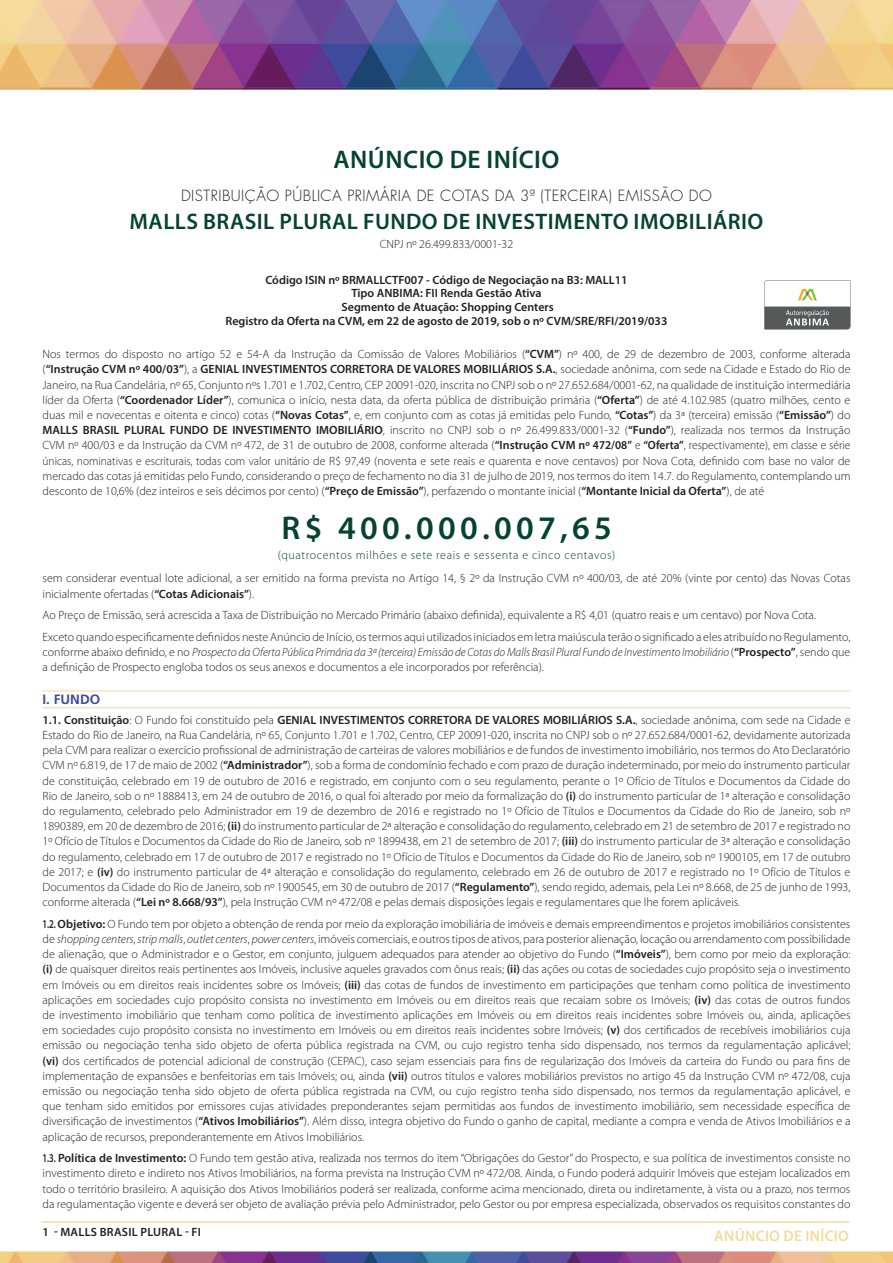
<style>
.page{position:relative;width:893px;height:1263px;background:#fff}
.page>*{position:absolute;margin:0;border:0;box-sizing:border-box;transform-origin:0 0}
.Heading{font:600 33px "Myriad Pro";letter-spacing:.13em;color:#054231}
.Heading-2{font:600 25.5px "Myriad Pro";letter-spacing:.02em;color:#054231}
.Heading-3{font:600 22.5px "Myriad Pro";letter-spacing:.02em;color:#054231}
.Heading-4{font:600 15.15px "Myriad Pro";letter-spacing:.02em;color:#f5da9c}
.Heading-5{font:300 15px "Futura";letter-spacing:.03em;color:#231f20}
.p0{font:700 13.5px "Frutiger";color:#3f4c9c}
.List_Paragraph{font:300 12px/15.1px "Myriad Pro";color:#231f20;text-align:justify}
.Body_Text{font:300 12px/15.1px "Myriad Pro";color:#231f20;text-align:justify}
.Body{font:600 12px/13.6px "Myriad Pro";color:#231f20;text-align:center}
.Heading-6{font:300 12px "Myriad Pro";letter-spacing:.05em;color:#054231}
.Body-2{font:300 12px "Myriad Pro";color:#231f20}
.Heading-7{font:600 12px "Myriad Pro";letter-spacing:.02em;color:#231f20}
.s1{font-weight:600}
.s2{font-style:italic}
</style>
<div class="page">
<img style="left:0;top:0;width:893px;height:709px">
<img style="left:0;top:1221px;width:893px;height:42px">
<hr style="left:42px;top:1221px;width:807px;height:2px;background:#f5da9c">
<hr style="left:43px;top:690px;width:807px;height:1px;background:#f5da9c">
<hr style="left:43px;top:707px;width:807px;height:1px;background:#f5da9c">
<svg style="left:764px;top:280px;width:86px;height:49px"></svg>
<p class="Heading-2" style="left:333px;top:143px;width:227px">ANÚNCIO DE INÍCIO</p>
<p class="Heading-5" style="left:181px;top:186px;width:532px">DISTRIBUIÇÃO PÚBLICA PRIMÁRIA DE COTAS DA 3ª (TERCEIRA) EMISSÃO DO</p>
<p class="Heading-3" style="left:130px;top:207px;width:635px">MALLS BRASIL PLURAL FUNDO DE INVESTIMENTO IMOBILIÁRIO</p>
<p class="Body-2" style="left:380px;top:237px;width:135px">CNPJ nº 26.499.833/0001-32</p>
<p class="Body" style="left:265px;top:273px;width:364px">Código ISIN nº BRMALLCTF007 - Código de Negociação na B3: MALL11<br>Tipo ANBIMA: FII Renda Gestão Ativa</p>
<p class="Body" style="left:226px;top:300px;width:443px">Segmento de Atuação: Shopping Centers<br>Registro da Oferta na CVM, em 22 de agosto de 2019, sob o nº CVM/SRE/RFI/2019/033</p>
<p class="Body_Text" style="left:43px;top:347px;width:809px">Nos termos do disposto no artigo 52 e 54-A da Instrução da Comissão de Valores Mobiliários (<span class="s1">“CVM”</span>) nº 400, de 29 de dezembro de 2003, conforme alterada (<span class="s1">“Instrução CVM nº 400/03”</span>), a <span class="s1">GENIAL INVESTIMENTOS CORRETORA DE VALORES MOBILIÁRIOS S.A.</span>, sociedade anônima, com sede na Cidade e Estado do Rio de Janeiro, na Rua Candelária, nº 65, Conjunto nºs 1.701 e 1.702, Centro, CEP 20091-020, inscrita no CNPJ sob o nº 27.652.684/0001-62, na qualidade de instituição intermediária líder da Oferta (<span class="s1">“Coordenador Líder”</span>), comunica o início, nesta data, da oferta pública de distribuição primária (<span class="s1">“Oferta”</span>) de até 4.102.985 (quatro milhões, cento e duas mil e novecentas e oitenta e cinco) cotas (<span class="s1">“Novas Cotas”</span>, e, em conjunto com as cotas já emitidas pelo Fundo, <span class="s1">“Cotas”</span>) da 3ª (terceira) emissão (<span class="s1">“Emissão”</span>) do <span class="s1">MALLS BRASIL PLURAL FUNDO DE INVESTIMENTO IMOBILIÁRIO</span>, inscrito no CNPJ sob o nº 26.499.833/0001-32 (<span class="s1">“Fundo”</span>), realizada nos termos da Instrução CVM nº 400/03 e da Instrução da CVM nº 472, de 31 de outubro de 2008, conforme alterada (<span class="s1">“Instrução CVM nº 472/08”</span> e <span class="s1">“Oferta”</span>, respectivamente), em classe e série únicas, nominativas e escriturais, todas com valor unitário de R$ 97,49 (noventa e sete reais e quarenta e nove centavos) por Nova Cota, definido com base no valor de mercado das cotas já emitidas pelo Fundo, considerando o preço de fechamento no dia 31 de julho de 2019, nos termos do item 14.7. do Regulamento, contemplando um desconto de 10,6% (dez inteiros e seis décimos por cento) (<span class="s1">“Preço de Emissão”</span>), perfazendo o montante inicial (<span class="s1">“Montante Inicial da Oferta”</span>), de até</p>
<p class="Heading" style="left:282px;top:507px;width:332px">R$ 400.000.007,65</p>
<p class="Heading-6" style="left:278px;top:548px;width:339px">(quatrocentos milhões e sete reais e sessenta e cinco centavos)</p>
<p class="Body_Text" style="left:43px;top:571px;width:809px">sem considerar eventual lote adicional, a ser emitido na forma prevista no Artigo 14, § 2º da Instrução CVM nº 400/03, de até 20% (vinte por cento) das Novas Cotas inicialmente ofertadas (<span class="s1">“Cotas Adicionais”</span>).</p>
<p class="Body_Text" style="left:43px;top:608px;width:775px">Ao Preço de Emissão, será acrescida a Taxa de Distribuição no Mercado Primário (abaixo definida), equivalente a R$ 4,01 (quatro reais e um centavo) por Nova Cota.</p>
<p class="Body_Text" style="left:43px;top:629px;width:809px">Exceto quando especificamente definidos neste Anúncio de Início, os termos aqui utilizados iniciados em letra maiúscula terão o significado a eles atribuído no Regulamento, conforme abaixo definido, e no <span class="s2">Prospecto da Oferta Pública Primária da 3ª (terceira) Emissão de Cotas do Malls Brasil Plural Fundo de Investimento Imobiliário</span> (<span class="s1">“Prospecto”</span>, sendo que a definição de Prospecto engloba todos os seus anexos e documentos a ele incorporados por referência).</p>
<p class="p0" style="left:43px;top:692px;width:59px">I. FUNDO</p>
<p class="List_Paragraph" style="left:43px;top:712px;width:809px"><span class="s1">1.1. Constituição</span>: O Fundo foi constituído pela <span class="s1">GENIAL INVESTIMENTOS CORRETORA DE VALORES MOBILIÁRIOS S.A.</span>, sociedade anônima, com sede na Cidade e Estado do Rio de Janeiro, na Rua Candelária, nº 65, Conjunto 1.701 e 1.702, Centro, CEP 20091-020, inscrita no CNPJ sob o nº 27.652.684/0001-62, devidamente autorizada pela CVM para realizar o exercício profissional de administração de carteiras de valores mobiliários e de fundos de investimento imobiliário, nos termos do Ato Declaratório CVM nº 6.819, de 17 de maio de 2002 (<span class="s1">“Administrador”</span>), sob a forma de condomínio fechado e com prazo de duração indeterminado, por meio do instrumento particular de constituição<span class="s2">,</span> celebrado em 19 de outubro de 2016 e registrado, em conjunto com o seu regulamento, perante o 1º Ofício de Títulos e Documentos da Cidade do Rio de Janeiro, sob o nº 1888413, em 24 de outubro de 2016, o qual foi alterado por meio da formalização do <span class="s1">(i)</span> do instrumento particular de 1ª alteração e consolidação do regulamento, celebrado pelo Administrador em 19 de dezembro de 2016 e registrado no 1º Ofício de Títulos e Documentos da Cidade do Rio de Janeiro, sob nº 1890389, em 20 de dezembro de 2016; <span class="s1">(ii)</span> do instrumento particular de 2ª alteração e consolidação do regulamento, celebrado em 21 de setembro de 2017 e registrado no 1º Ofício de Títulos e Documentos da Cidade do Rio de Janeiro, sob nº 1899438, em 21 de setembro de 2017; <span class="s1">(iii)</span> do instrumento particular de 3ª alteração e consolidação do regulamento, celebrado em 17 de outubro de 2017 e registrado no 1º Ofício de Títulos e Documentos da Cidade do Rio de Janeiro, sob nº 1900105, em 17 de outubro de 2017; e <span class="s1">(iv)</span> do instrumento particular de 4ª alteração e consolidação do regulamento, celebrado em 26 de outubro de 2017 e registrado no 1º Ofício de Títulos e Documentos da Cidade do Rio de Janeiro, sob nº 1900545, em 30 de outubro de 2017 (<span class="s1">“Regulamento”</span>), sendo regido, ademais, pela Lei nº 8.668, de 25 de junho de 1993, conforme alterada (<span class="s1">“Lei nº 8.668/93”</span>), pela Instrução CVM nº 472/08 e pelas demais disposições legais e regulamentares que lhe forem aplicáveis.</p>
<p class="List_Paragraph" style="left:43px;top:916px;width:809px"><span class="s1">1.2. Objetivo:</span> O Fundo tem por objeto a obtenção de renda por meio da exploração imobiliária de imóveis e demais empreendimentos e projetos imobiliários consistentes de <span class="s2">shopping centers</span>, <span class="s2">strip malls</span>, <span class="s2">outlet centers</span>, <span class="s2">power centers</span>, imóveis comerciais, e outros tipos de ativos, para posterior alienação, locação ou arrendamento com possibilidade de alienação, que o Administrador e o Gestor, em conjunto, julguem adequados para atender ao objetivo do Fundo (<span class="s1">“Imóveis”</span>), bem como por meio da exploração: <span class="s1">(i)</span> de quaisquer direitos reais pertinentes aos Imóveis, inclusive aqueles gravados com ônus reais; <span class="s1">(ii)</span> das ações ou cotas de sociedades cujo propósito seja o investimento em Imóveis ou em direitos reais incidentes sobre os Imóveis; <span class="s1">(iii)</span> das cotas de fundos de investimento em participações que tenham como política de investimento aplicações em sociedades cujo propósito consista no investimento em Imóveis ou em direitos reais que recaiam sobre os Imóveis; <span class="s1">(iv)</span> das cotas de outros fundos de investimento imobiliário que tenham como política de investimento aplicações em Imóveis ou em direitos reais incidentes sobre Imóveis ou, ainda, aplicações em sociedades cujo propósito consista no investimento em Imóveis ou em direitos reais incidentes sobre Imóveis; <span class="s1">(v)</span> dos certificados de recebíveis imobiliários cuja emissão ou negociação tenha sido objeto de oferta pública registrada na CVM, ou cujo registro tenha sido dispensado, nos termos da regulamentação aplicável; <span class="s1">(vi)</span> dos certificados de potencial adicional de construção (CEPAC), caso sejam essenciais para fins de regularização dos Imóveis da carteira do Fundo ou para fins de implementação de expansões e benfeitorias em tais Imóveis; ou, ainda <span class="s1">(vii)</span> outros títulos e valores mobiliários previstos no artigo 45 da Instrução CVM nº 472/08, cuja emissão ou negociação tenha sido objeto de oferta pública registrada na CVM, ou cujo registro tenha sido dispensado, nos termos da regulamentação aplicável, e que tenham sido emitidos por emissores cujas atividades preponderantes sejam permitidas aos fundos de investimento imobiliário, sem necessidade específica de diversificação de investimentos (<span class="s1">“Ativos Imobiliários”</span>). Além disso, integra objetivo do Fundo o ganho de capital, mediante a compra e venda de Ativos Imobiliários e a aplicação de recursos, preponderantemente em Ativos Imobiliários.</p>
<p class="List_Paragraph" style="left:43px;top:1151px;width:809px"><span class="s1">1.3. Política de Investimento:</span> O Fundo tem gestão ativa, realizada nos termos do item “Obrigações do Gestor” do Prospecto, e sua política de investimentos consiste no investimento direto e indireto nos Ativos Imobiliários, na forma prevista na Instrução CVM nº 472/08. Ainda, o Fundo poderá adquirir Imóveis que estejam localizados em todo o território brasileiro. A aquisição dos Ativos Imobiliários poderá ser realizada, conforme acima mencionado, direta ou indiretamente, à vista ou a prazo, nos termos da regulamentação vigente e deverá ser objeto de avaliação prévia pelo Administrador, pelo Gestor ou por empresa especializada, observados os requisitos constantes do</p>
<p class="Heading-7" style="left:43px;top:1225px;width:160px">1 - MALLS BRASIL PLURAL - FI</p>
<p class="Heading-4" style="left:714px;top:1226px;width:136px">ANÚNCIO DE INÍCIO</p>
</div>
